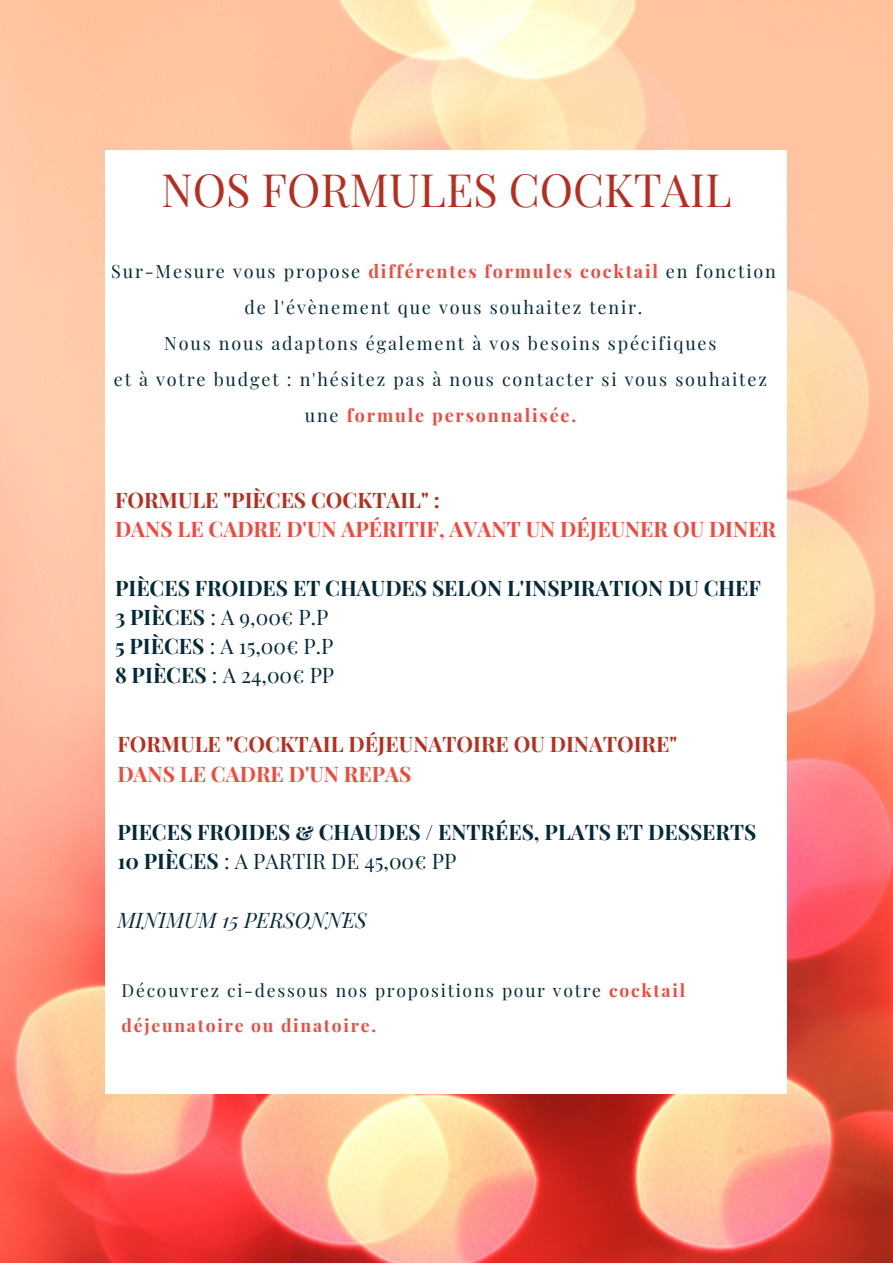
<style>
.page{position:relative;width:893px;height:1264px;background:#fff}
.page>*{position:absolute;margin:0;border:0;box-sizing:border-box;transform-origin:0 0}
.t1{font:45px "Playfair Display SC";color:#b72e20}
.t2{font:700 21px/29.2px "Playfair Display SC";color:#042a3a}
.t3{font:700 21px "Playfair Display SC";color:#f04a3d}
.t4{font:700 21px "Playfair Display SC";color:#b72e20}
.t5{font:italic 21px "Playfair Display SC";color:#042a3a}
.t6{font:18px/36px "Playfair Display";letter-spacing:.1em;color:#042a3a;text-align:center}
.t7{font:17.55px/34.8px "Playfair Display";letter-spacing:.1em;color:#042a3a}
.s1{font-weight:700;color:#f04a3d}
.s2{font-weight:400}
</style>
<div class="page">
<img style="left:0;top:0;width:892px;height:1262px">
<div style="left:106px;top:150px;width:680px;height:943px;background:#fff"></div>
<h1 class="t1" style="left:161px;top:159px;width:572px">NOS FORMULES COCKTAIL</h1>
<p class="t6" style="left:111px;top:253px;width:666px">Sur-Mesure vous propose <span class="s1">différentes formules cocktail</span> en fonction de l'évènement que vous souhaitez tenir.<br>Nous nous adaptons également à vos besoins spécifiques<br>et à votre budget : n'hésitez pas à nous contacter si vous souhaitez une <span class="s1">formule personnalisée.</span></p>
<p class="t4" style="left:115px;top:485px;width:326px">FORMULE "PIÈCES COCKTAIL" :</p>
<p class="t3" style="left:115px;top:514px;width:662px">DANS LE CADRE D'UN APÉRITIF, AVANT UN DÉJEUNER OU DINER</p>
<p class="t2" style="left:115px;top:572px;width:647px">PIÈCES FROIDES ET CHAUDES SELON L'INSPIRATION DU CHEF<br>3 PIÈCES <span class="s2">: A 9,00€ P.P<br></span>5 PIÈCES <span class="s2">: A 15,00€ P.P<br></span>8 PIÈCES <span class="s2">: A 24,00€ PP</span></p>
<p class="t4" style="left:117px;top:729px;width:561px">FORMULE "COCKTAIL DÉJEUNATOIRE OU DINATOIRE"</p>
<p class="t3" style="left:117px;top:758px;width:295px">DANS LE CADRE D'UN REPAS</p>
<p class="t2" style="left:117px;top:816px;width:640px">PIECES FROIDES &amp; CHAUDES / ENTRÉES, PLATS ET DESSERTS<br>10 PIÈCES <span class="s2">: A PARTIR DE 45,00€ PP</span></p>
<p class="t5" style="left:117px;top:905px;width:251px">MINIMUM 15 PERSONNES</p>
<p class="t7" style="left:122px;top:972px;width:565px">Découvrez ci-dessous nos propositions pour votre <span class="s1">cocktail déjeunatoire ou dinatoire.</span></p>
</div>
